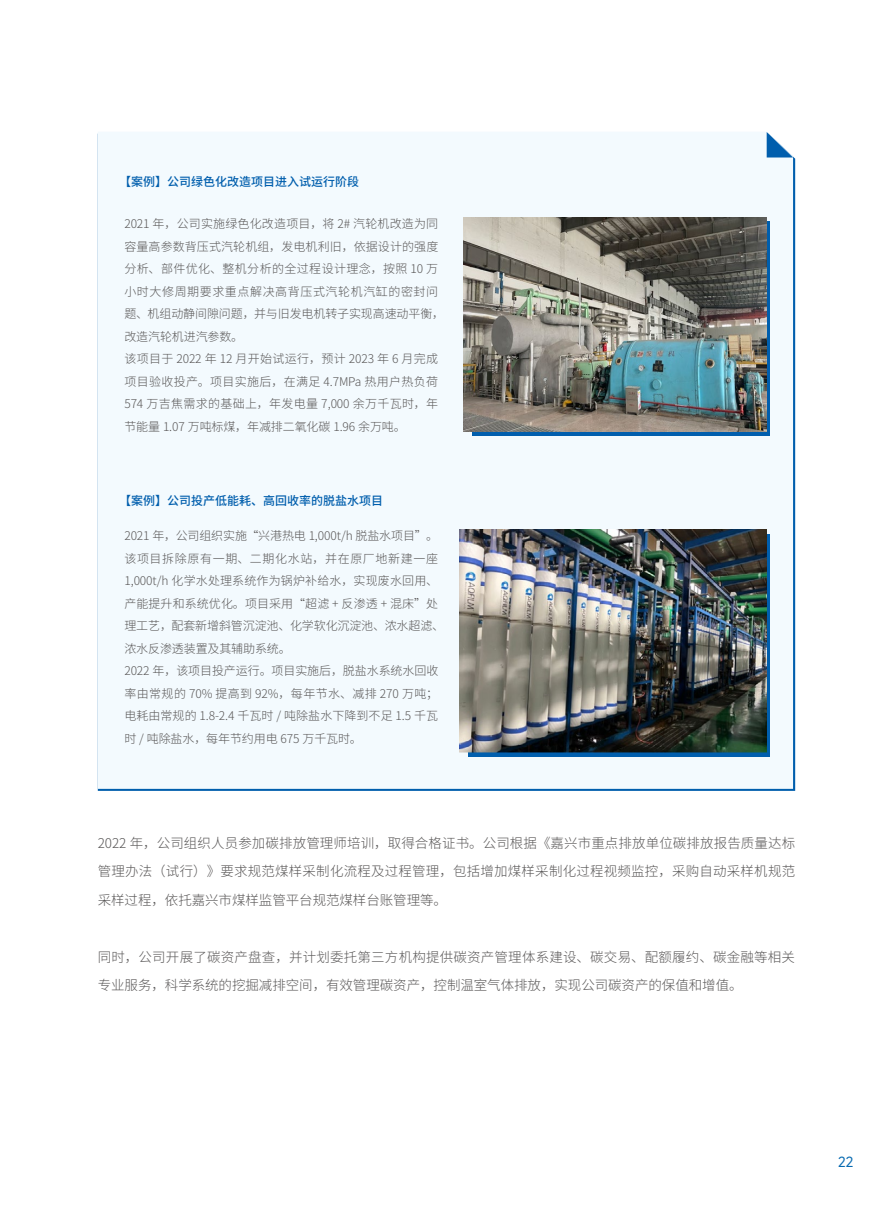
<style>
.page{position:relative;width:893px;height:1212px;background:#fff}
.page>*{position:absolute;margin:0;border:0;box-sizing:border-box;transform-origin:0 0}
.t1{font:300 13.5px/28.5px "Source Han Sans CN";letter-spacing:-.005em;color:#595757;text-align:justify}
.t2{font:300 13.5px/28.5px "Source Han Sans CN";letter-spacing:.015em;color:#595757}
.t3{font:13.5px "Mi Sans";color:#076ab1}
.t4{font:300 12px/22.5px "Source Han Sans CN";letter-spacing:.005em;color:#595757}
.t5{font:500 12px "Source Han Sans CN";color:#005ead}
</style>
<div class="page">
<div style="left:98px;top:132px;width:695px;height:657px;background:#f3fafe"></div>
<svg style="left:767px;top:132px;width:26px;height:25px"></svg>
<div style="left:472px;top:222px;width:298px;height:214px;background:#005ead"></div>
<div style="left:468px;top:534px;width:302px;height:223px;background:#005ead"></div>
<div style="left:118px;top:333px;width:297px;height:9px;background:#f3fafe"></div>
<img style="left:464px;top:217px;width:302px;height:215px">
<img style="left:459px;top:530px;width:307px;height:223px">
<p class="t5" style="left:119px;top:175px;width:241px">【案例】公司绿色化改造项目进入试运行阶段</p>
<p class="t4" style="left:124px;top:213px;width:321px">2021 年，公司实施绿色化改造项目，将 2# 汽轮机改造为同容量高参数背压式汽轮机组，发电机利旧，依据设计的强度分析、部件优化、整机分析的全过程设计理念，按照 10 万小时大修周期要求重点解决高背压式汽轮机汽缸的密封问题、机组动静间隙问题，并与旧发电机转子实现高速动平衡，改造汽轮机进汽参数。<br>该项目于 2022 年 12 月开始试运行，预计 2023 年 6 月完成项目验收投产。项目实施后，在满足 4.7MPa 热用户热负荷<br>574 万吉焦需求的基础上，年发电量 7,000 余万千瓦时，年节能量 1.07 万吨标煤，年减排二氧化碳 1.96 余万吨。</p>
<p class="t5" style="left:119px;top:494px;width:265px">【案例】公司投产低能耗、高回收率的脱盐水项目</p>
<p class="t4" style="left:124px;top:525px;width:321px">2021 年，公司组织实施“兴港热电 1,000t/h 脱盐水项目”。该项目拆除原有一期、二期化水站，并在原厂地新建一座<br>1,000t/h 化学水处理系统作为锅炉补给水，实现废水回用、产能提升和系统优化。项目采用“超滤 + 反渗透 + 混床”处理工艺，配套新增斜管沉淀池、化学软化沉淀池、浓水超滤、浓水反渗透装置及其辅助系统。<br>2022 年，该项目投产运行。项目实施后，脱盐水系统水回收率由常规的 70% 提高到 92%，每年节水、减排 270 万吨；电耗由常规的 1.8-2.4 千瓦时 / 吨除盐水下降到不足 1.5 千瓦时 / 吨除盐水，每年节约用电 675 万千瓦时。</p>
<p class="t1" style="left:98px;top:828px;width:699px">2022 年，公司组织人员参加碳排放管理师培训，取得合格证书。公司根据《嘉兴市重点排放单位碳排放报告质量达标管理办法（试行）》要求规范煤样采制化流程及过程管理，包括增加煤样采制化过程视频监控，采购自动采样机规范采样过程，依托嘉兴市煤样监管平台规范煤样台账管理等。</p>
<p class="t2" style="left:98px;top:942px;width:699px">同时，公司开展了碳资产盘查，并计划委托第三方机构提供碳资产管理体系建设、碳交易、配额履约、碳金融等相关专业服务，科学系统的挖掘减排空间，有效管理碳资产，控制温室气体排放，实现公司碳资产的保值和增值。</p>
<p class="t3" style="left:838px;top:1153px;width:17px">22</p>
</div>
